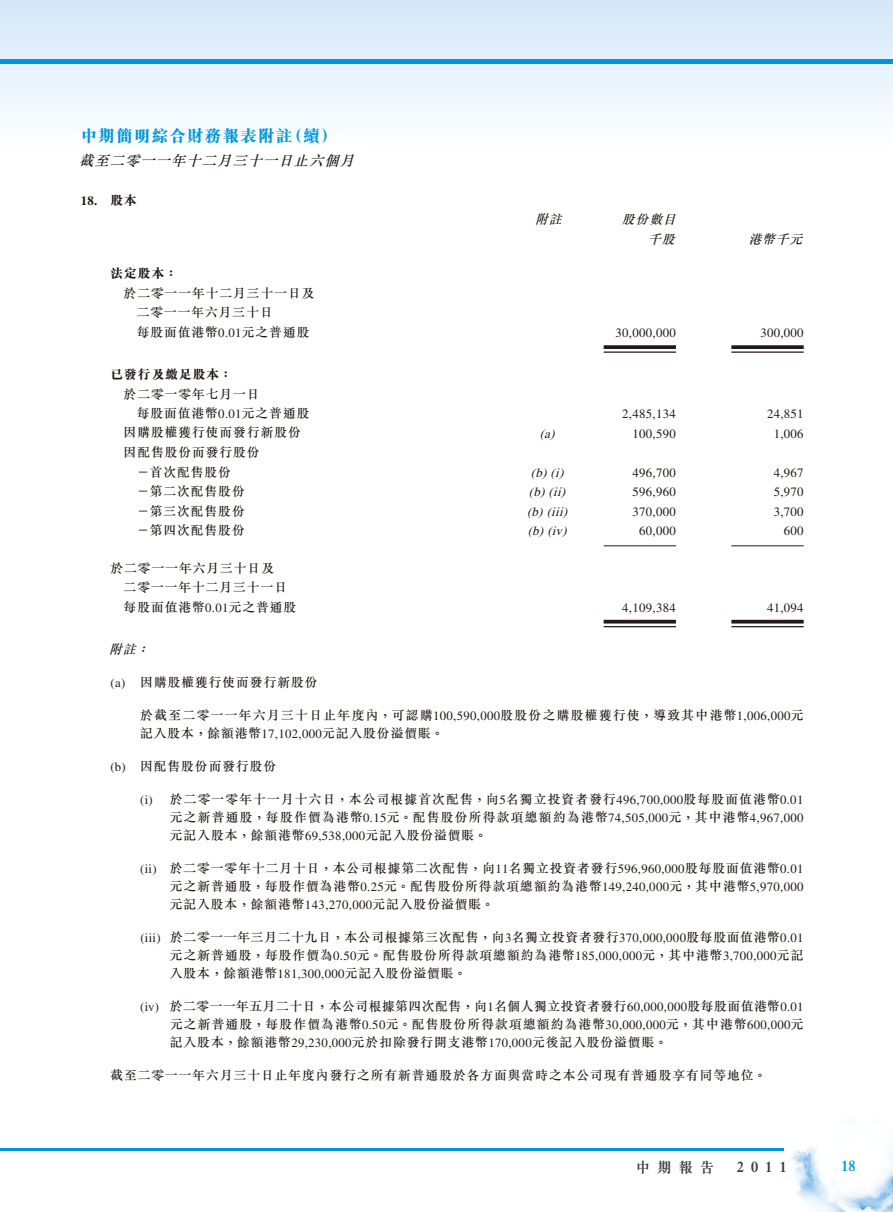
<style>
.page{position:relative;width:893px;height:1212px;background:#fff}
.page>*{position:absolute;margin:0;border:0;box-sizing:border-box;transform-origin:0 0}
.t1{font:800 16.5px "M Sung HK";letter-spacing:.075em;color:#0097da}
.t2{font:600 15px "Times LT Std";color:#3f3b3a;scale:.95 1}
.t3{font:700 15px "M Sung HK";color:#3f3b3a;scale:.95 1}
.t4{font:600 15px "Times LT Std";color:#0097da;scale:.95 1}
.t5{font:italic 500 14.25px "M Sung HK";color:#231916}
.t6{font:500 12.75px/19.5px "M Sung HK";letter-spacing:.075em;color:#231916}
.t7{font:12.75px "Times LT Std";letter-spacing:.025em;color:#231916}
.t8{font:500 12.75px/18px "M Sung HK";letter-spacing:.1em;color:#231916}
.t9{font:500 12.75px/18px "M Sung HK";letter-spacing:.105em;color:#231916}
.t10{font:500 12.75px "M Sung HK";letter-spacing:.055em;color:#231916}
.t11{font:500 12.75px "M Sung HK";letter-spacing:.04em;color:#231916}
.t12{font:italic 12.75px "Times LT Std";color:#231916}
.t13{font:800 12.75px "M Sung HK";letter-spacing:.075em;color:#231916}
.t14{font:italic 500 12.75px "M Sung HK";color:#231916}
.t15{font:700 12.75px "Times LT Std";color:#231916}
.s1{font-family:"Times LT Std";font-weight:400}
</style>
<div class="page">
<img style="left:791px;top:1129px;width:102px;height:83px">
<div style="left:0;top:0;width:893px;height:171px;background:linear-gradient(to bottom,#d4e8f8,#fff)"></div>
<hr style="left:0;top:1148px;width:784px;height:3px;background:#0097da">
<hr style="left:0;top:60px;width:893px;height:4px;background:#0097da">
<svg style="left:604px;top:345px;width:72px;height:4px"></svg>
<hr style="left:604px;top:351px;width:72px;height:2px;background:#231916">
<svg style="left:731px;top:345px;width:73px;height:4px"></svg>
<hr style="left:731px;top:351px;width:73px;height:2px;background:#231916">
<hr style="left:604px;top:545px;width:72px;height:1px;background:#231916">
<hr style="left:731px;top:545px;width:73px;height:1px;background:#231916">
<hr style="left:604px;top:620px;width:72px;height:3px;background:#231916">
<hr style="left:604px;top:626px;width:72px;height:1px;background:#231916">
<hr style="left:731px;top:620px;width:73px;height:3px;background:#231916">
<hr style="left:731px;top:626px;width:73px;height:1px;background:#231916">
<p class="t1" style="left:81px;top:125px;width:213px">中期簡明綜合財務報表附註</p>
<p class="t5" style="left:79px;top:151px;width:281px">截至二零一一年十二月三十一日止六個月</p>
<p class="t13" style="left:111px;top:191px;width:28px">股本</p>
<p class="t1" style="left:287px;top:125px;width:52px">（續(</p>
<p class="t15" style="left:81px;top:193px;width:18px">18.</p>
<p class="t13" style="left:111px;top:265px;width:68px">法定股本：</p>
<p class="t6" style="left:137px;top:283px;width:179px;text-indent:-13px">於二零一一年十二月三十一日及二零一一年六月三十日</p>
<p class="t6" style="left:137px;top:322px;width:174px">每股面值港幣<span class="s1">0.01</span>元之普通股</p>
<p class="t13" style="left:111px;top:365px;width:123px">已發行及繳足股本：</p>
<p class="t6" style="left:124px;top:384px;width:138px">於二零一零年七月一日</p>
<p class="t6" style="left:137px;top:403px;width:174px">每股面值港幣<span class="s1">0.01</span>元之普通股</p>
<p class="t6" style="left:124px;top:423px;width:179px">因購股權獲行使而發行新股份因配售股份而發行股份</p>
<p class="t6" style="left:137px;top:462px;width:96px">－首次配售股份</p>
<p class="t6" style="left:137px;top:481px;width:110px">－第二次配售股份</p>
<p class="t6" style="left:137px;top:501px;width:110px">－第三次配售股份</p>
<p class="t6" style="left:137px;top:520px;width:110px">－第四次配售股份</p>
<p class="t6" style="left:124px;top:558px;width:165px;text-indent:-13px">於二零一一年六月三十日及二零一一年十二月三十一日</p>
<p class="t6" style="left:124px;top:597px;width:174px">每股面值港幣<span class="s1">0.01</span>元之普通股</p>
<p class="t14" style="left:136px;top:640px;width:19px">：</p>
<p class="t14" style="left:109px;top:640px;width:33px">附註</p>
<p class="t7" style="left:111px;top:675px;width:16px">)a(</p>
<p class="t6" style="left:140px;top:672px;width:179px">因購股權獲行使而發行新股份</p>
<p class="t14" style="left:535px;top:211px;width:33px">附註</p>
<p class="t14" style="left:622px;top:211px;width:60px">股份數目</p>
<p class="t14" style="left:648px;top:230px;width:33px">千股</p>
<p class="t14" style="left:748px;top:230px;width:60px">港幣千元</p>
<p class="t7" style="left:616px;top:325px;width:62px">30,000,000</p>
<p class="t7" style="left:760px;top:325px;width:45px">300,000</p>
<p class="t7" style="left:622px;top:406px;width:55px">2,485,134</p>
<p class="t7" style="left:767px;top:406px;width:38px">24,851</p>
<p class="t12" style="left:540px;top:426px;width:20px">(a(</p>
<p class="t7" style="left:632px;top:426px;width:45px">100,590</p>
<p class="t7" style="left:774px;top:426px;width:31px">1,006</p>
<p class="t12" style="left:531px;top:465px;width:16px">b(</p>
<p class="t12" style="left:555px;top:465px;width:13px">(i</p>
<p class="t12" style="left:542px;top:465px;width:18px">)(</p>
<p class="t7" style="left:632px;top:465px;width:45px">496,700</p>
<p class="t7" style="left:774px;top:465px;width:31px">4,967</p>
<p class="t12" style="left:529px;top:484px;width:16px">b(</p>
<p class="t12" style="left:553px;top:484px;width:13px">ii</p>
<p class="t12" style="left:540px;top:484px;width:30px">)((</p>
<p class="t7" style="left:632px;top:484px;width:45px">596,960</p>
<p class="t7" style="left:774px;top:484px;width:31px">5,970</p>
<p class="t12" style="left:527px;top:504px;width:16px">b(</p>
<p class="t12" style="left:551px;top:504px;width:17px">iii</p>
<p class="t12" style="left:538px;top:504px;width:18px">)(</p>
<p class="t12" style="left:563px;top:504px;width:10px">(</p>
<p class="t7" style="left:632px;top:504px;width:45px">370,000</p>
<p class="t7" style="left:774px;top:504px;width:31px">3,700</p>
<p class="t12" style="left:528px;top:523px;width:16px">b(</p>
<p class="t12" style="left:552px;top:523px;width:15px">iv</p>
<p class="t12" style="left:539px;top:523px;width:18px">)(</p>
<p class="t12" style="left:562px;top:523px;width:10px">(</p>
<p class="t7" style="left:639px;top:523px;width:38px">60,000</p>
<p class="t7" style="left:784px;top:523px;width:21px">600</p>
<p class="t7" style="left:622px;top:600px;width:55px">4,109,384</p>
<p class="t7" style="left:767px;top:600px;width:38px">41,094</p>
<p class="t7" style="left:110px;top:759px;width:17px">)b(</p>
<p class="t9" style="left:140px;top:705px;width:665px">於截至二零一一年六月三十日止年度內，可認購<span class="s1">100,590,000</span>股股份之購股權獲行使，導致其中港幣<span class="s1">1,006,000</span>元記入股本，餘額港幣<span class="s1">17,102,000</span>元記入股份溢價賬。</p>
<p class="t6" style="left:140px;top:756px;width:138px">因配售股份而發行股份</p>
<p class="t7" style="left:140px;top:792px;width:14px">)i(</p>
<p class="t7" style="left:140px;top:861px;width:18px">(ii)</p>
<p class="t7" style="left:140px;top:930px;width:22px">(iii)</p>
<p class="t7" style="left:140px;top:999px;width:21px">(iv)</p>
<p class="t6" style="left:170px;top:789px;width:635px">於二零一零年十一月十六日，本公司根據首次配售，向<span class="s1">5</span>名獨立投資者發行<span class="s1">496,700,000</span>股每股面值港幣<span class="s1">0.01</span></p>
<p class="t8" style="left:170px;top:807px;width:635px">元之新普通股，每股作價為港幣<span class="s1">0.15</span>元。配售股份所得款項總額約為港幣<span class="s1">74,505,000</span>元，其中港幣<span class="s1">4,967,000</span>元記入股本，餘額港幣<span class="s1">69,538,000</span>元記入股份溢價賬。</p>
<p class="t6" style="left:170px;top:858px;width:635px">於二零一零年十二月十日，本公司根據第二次配售，向<span class="s1">11</span>名獨立投資者發行<span class="s1">596,960,000</span>股每股面值港幣<span class="s1">0.01</span></p>
<p class="t6" style="left:170px;top:876px;width:635px;line-height:18px">元之新普通股，每股作價為港幣<span class="s1">0.25</span>元。配售股份所得款項總額約為港幣<span class="s1">149,240,000</span>元，其中港幣<span class="s1">5,970,000</span>元記入股本，餘額港幣<span class="s1">143,270,000</span>元記入股份溢價賬。</p>
<p class="t10" style="left:170px;top:928px;width:635px">於二零一一年三月二十九日，本公司根據第三次配售，向<span class="s1">3</span>名獨立投資者發行<span class="s1">370,000,000</span>股每股面值港幣<span class="s1">0.01</span></p>
<p class="t6" style="left:170px;top:945px;width:635px;line-height:18px">元之新普通股，每股作價為<span class="s1">0.50</span>元。配售股份所得款項總額約為港幣<span class="s1">185,000,000</span>元，其中港幣<span class="s1">3,700,000</span>元記入股本，餘額港幣<span class="s1">181,300,000</span>元記入股份溢價賬。</p>
<p class="t11" style="left:170px;top:997px;width:635px">於二零一一年五月二十日，本公司根據第四次配售，向<span class="s1">1</span>名個人獨立投資者發行<span class="s1">60,000,000</span>股每股面值港幣<span class="s1">0.01</span></p>
<p class="t6" style="left:170px;top:1014px;width:635px;line-height:18px">元之新普通股，每股作價為港幣<span class="s1">0.50</span>元。配售股份所得款項總額約為港幣<span class="s1">30,000,000</span>元，其中港幣<span class="s1">600,000</span>元記入股本，餘額港幣<span class="s1">29,230,000</span>元於扣除發行開支港幣<span class="s1">170,000</span>元後記入股份溢價賬。</p>
<p class="t6" style="left:110px;top:1065px;width:658px">截至二零一一年六月三十日止年度內發行之所有新普通股於各方面與當時之本公司現有普通股享有同等地位。</p>
<p class="t3" style="left:636px;top:1157px;width:84px">中期報告</p>
<p class="t2" style="left:737px;top:1158px;width:54px">2011</p>
<p class="t4" style="left:841px;top:1157px;width:16px">18</p>
</div>
